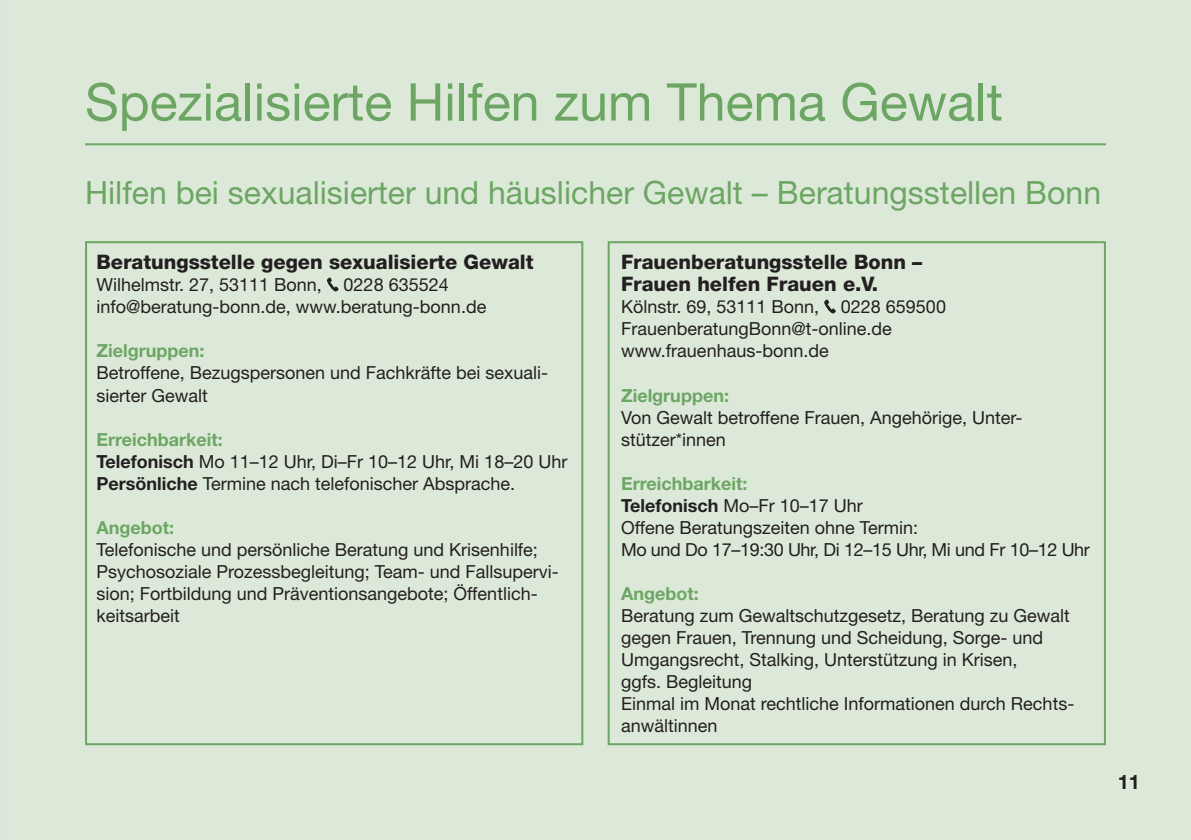
<style>
.page{position:relative;width:1191px;height:840px;background:#fff}
.page>*{position:absolute;margin:0;border:0;box-sizing:border-box;transform-origin:0 0}
.t1{font:52px "Helvetica Neue";color:#6da664}
.t2{font:32px "Helvetica Neue";color:#6da664}
.t3{font:800 20px/22px "Helvetica Neue";color:#231f20}
.t4{font:700 20px "Helvetica Neue";color:#231f20}
.t5{font:18px/22px "Helvetica Neue";color:#231f20}
.t6{font:700 18px "Helvetica Neue";color:#6da664}
.s1{font-weight:700;color:#6da664}
.s2{font-weight:700}
</style>
<div class="page">
<div style="left:0;top:0;width:1191px;height:839px;background:#dce9d8"></div>
<hr style="left:85px;top:143px;width:1021px;height:2px;background:#6da664">
<svg style="left:327px;top:277px;width:12px;height:15px"></svg>
<svg style="left:824px;top:299px;width:12px;height:15px"></svg>
<div style="left:85px;top:241px;width:498px;height:503px;border:2px solid #6da664"></div>
<div style="left:607px;top:241px;width:499px;height:503px;border:2px solid #6da664"></div>
<h1 class="t1" style="left:85px;top:71px;width:919px">Spezialisierte Hilfen zum Thema Gewalt</h1>
<h2 class="t2" style="left:85px;top:173px;width:1017px">Hilfen bei sexualisierter und häuslicher Gewalt – Beratungsstellen Bonn</h2>
<p class="t3" style="left:96px;top:251px;width:439px">Beratungsstelle gegen sexualisierte Gewalt</p>
<p class="t5" style="left:96px;top:273px;width:391px">Wilhelmstr. 27, 53111 Bonn, 0228 635524 info@beratung-bonn.de, www.beratung-bonn.de</p>
<p class="t6" style="left:96px;top:340px;width:109px">Zielgruppen:</p>
<p class="t5" style="left:96px;top:361px;width:453px">Betroffene, Bezugspersonen und Fachkräfte bei sexuali&shy;sierter Gewalt</p>
<p class="t5" style="left:96px;top:427px;width:472px"><span class="s1">Erreichbarkeit:<br></span><span class="s2">Telefonisch</span> Mo 11–12 Uhr, Di–Fr 10–12 Uhr, Mi 18–20 Uhr<br><span class="s2">Persönliche</span> Termine nach telefonischer Absprache.</p>
<p class="t6" style="left:96px;top:515px;width:79px">Angebot:</p>
<p class="t5" style="left:96px;top:537px;width:464px">Telefonische und persönliche Beratung und Krisenhilfe; Psychosoziale Prozessbegleitung; Team- und Fallsupervi&shy;sion; Fortbildung und Präventionsangebote; Öffentlich&shy;keitsarbeit</p>
<p class="t3" style="left:621px;top:251px;width:303px">Frauenberatungsstelle Bonn –<br>Frauen helfen Frauen e.V.</p>
<p class="t5" style="left:621px;top:295px;width:326px">Kölnstr. 69, 53111 Bonn, 0228 659500<br>FrauenberatungBonn@t-online.de www.frauenhaus-bonn.de</p>
<p class="t6" style="left:621px;top:384px;width:109px">Zielgruppen:</p>
<p class="t5" style="left:621px;top:405px;width:403px">Von Gewalt betroffene Frauen, Angehörige, Unter&shy;stützer*innen</p>
<p class="t5" style="left:621px;top:471px;width:470px"><span class="s1">Erreichbarkeit:<br></span><span class="s2">Telefonisch</span> Mo–Fr 10–17 Uhr<br>Offene Beratungszeiten ohne Termin:<br>Mo und Do 17–19:30 Uhr, Di 12–15 Uhr, Mi und Fr 10–12 Uhr</p>
<p class="t6" style="left:621px;top:581px;width:79px">Angebot:</p>
<p class="t5" style="left:621px;top:603px;width:455px">Beratung zum Gewaltschutzgesetz, Beratung zu Gewalt gegen Frauen, Trennung und Scheidung, Sorge- und Umgangsrecht, Stalking, Unterstützung in Krisen,<br>ggfs. Begleitung<br>Einmal im Monat rechtliche Informationen durch Rechts&shy;anwältinnen</p>
<p class="t4" style="left:1117px;top:768px;width:24px">11</p>
</div>
